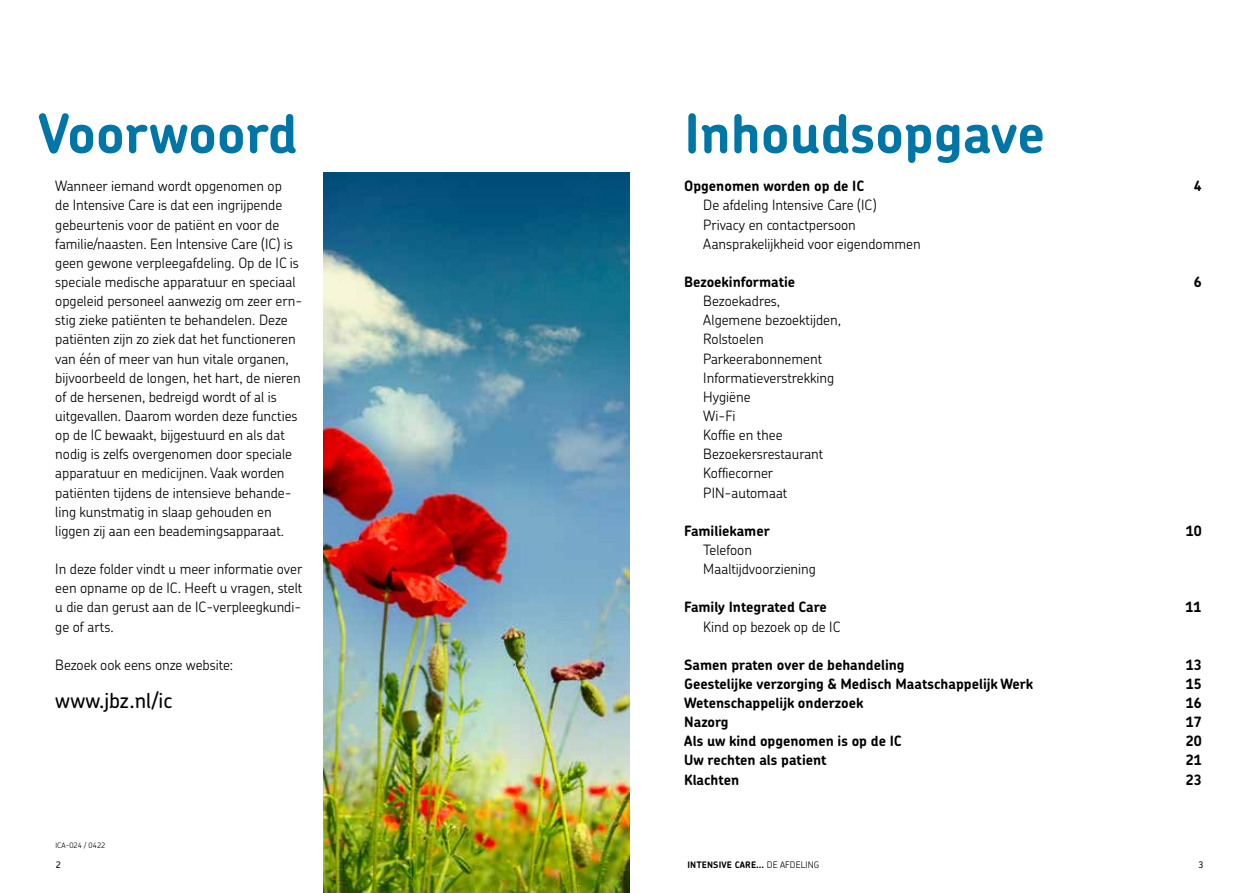
<style>
.page{position:relative;width:1259px;height:893px;background:#fff}
.page>*{position:absolute;margin:0;border:0;box-sizing:border-box;transform-origin:0 0}
.t1{font:700 54px "Chevin Pro";color:#0076a7}
.t2{font:500 21px "Chevin Pro";color:#000}
.t3{font:300 14.25px/19.2px "Chevin Pro";color:#000}
.t4{font:700 14.25px "Chevin Pro";color:#000}
.t5{font:700 9px "Chevin Pro";letter-spacing:.015em;color:#000}
.t6{font:500 9px "Chevin Pro";color:#000}
.t7{font:300 7.5px "Chevin Pro";color:#000}
.s1{font-weight:300}
</style>
<div class="page">
<img style="left:323px;top:172px;width:306px;height:721px">
<h1 class="t1" style="left:38px;top:98px;width:261px">Voorwoord</h1>
<p class="t3" style="left:55px;top:176px;width:248px">Wanneer iemand wordt opgenomen op<br>de Intensive Care is dat een ingrijpende gebeurtenis voor de patiënt en voor de familie/naasten. Een Intensive Care (IC) is geen gewone verpleegafdeling. Op de IC is speciale medische apparatuur en speciaal opgeleid personeel aanwezig om zeer ern&shy;stig zieke patiënten te behandelen. Deze patiënten zijn zo ziek dat het functioneren van één of meer van hun vitale organen, bijvoorbeeld de longen, het hart, de nieren of de hersenen, bedreigd wordt of al is uitgevallen. Daarom worden deze functies op de IC bewaakt, bijgestuurd en als dat nodig is zelfs overgenomen door speciale apparatuur en medicijnen. Vaak worden patiënten tijdens de intensieve behande&shy;ling kunstmatig in slaap gehouden en liggen zij aan een beademingsapparaat.</p>
<p class="t3" style="left:55px;top:559px;width:249px;text-align:justify">In deze folder vindt u meer informatie over een opname op de IC. Heeft u vragen, stelt u die dan gerust aan de IC-verpleegkundi&shy;ge of arts.</p>
<p class="t3" style="left:55px;top:655px;width:179px">Bezoek ook eens onze website:</p>
<h2 class="t2" style="left:55px;top:686px;width:118px">www.jbz.nl/ic</h2>
<p class="t7" style="left:55px;top:840px;width:52px">ICA-024 / 0422</p>
<h1 class="t1" style="left:684px;top:98px;width:362px">Inhoudsopgave</h1>
<p class="t4" style="left:684px;top:177px;width:181px">Opgenomen worden op de IC</p>
<p class="t4" style="left:1193px;top:177px;width:9px">4</p>
<p class="t3" style="left:703px;top:195px;width:219px">De afdeling Intensive Care (IC)<br>Privacy en contactpersoon<br>Aansprakelijkheid voor eigendommen</p>
<p class="t4" style="left:684px;top:273px;width:113px">Bezoekinformatie</p>
<p class="t4" style="left:1193px;top:273px;width:9px">6</p>
<p class="t3" style="left:703px;top:291px;width:139px">Bezoekadres,<br>Algemene bezoektijden,<br>Rolstoelen<br>Parkeerabonnement<br>Informatieverstrekking<br>Hygiëne<br>Wi-Fi<br>Koffie en thee<br>Bezoekersrestaurant<br>Koffiecorner<br>PIN-automaat</p>
<p class="t4" style="left:684px;top:521px;width:87px">Familiekamer</p>
<p class="t4" style="left:1186px;top:521px;width:17px">10</p>
<p class="t3" style="left:703px;top:540px;width:114px">Telefoon<br>Maaltijdvoorziening</p>
<p class="t4" style="left:684px;top:598px;width:144px">Family Integrated Care</p>
<p class="t4" style="left:1185px;top:598px;width:17px">11</p>
<p class="t3" style="left:703px;top:616px;width:139px">Kind op bezoek op de IC</p>
<p class="t4" style="left:684px;top:655px;width:222px">Samen praten over de behandeling</p>
<p class="t4" style="left:1186px;top:655px;width:17px">13</p>
<p class="t4" style="left:684px;top:674px;width:350px">Geestelijke verzorging &amp; Medisch Maatschappelijk Werk</p>
<p class="t4" style="left:1186px;top:674px;width:17px">15</p>
<p class="t4" style="left:684px;top:693px;width:181px">Wetenschappelijk onderzoek</p>
<p class="t4" style="left:1186px;top:693px;width:17px">16</p>
<p class="t4" style="left:684px;top:713px;width:46px">Nazorg</p>
<p class="t4" style="left:1186px;top:713px;width:17px">17</p>
<p class="t4" style="left:684px;top:732px;width:219px">Als uw kind opgenomen is op de IC</p>
<p class="t4" style="left:1185px;top:732px;width:17px">20</p>
<p class="t4" style="left:684px;top:751px;width:144px">Uw rechten als patient</p>
<p class="t4" style="left:1185px;top:751px;width:17px">21</p>
<p class="t4" style="left:684px;top:770px;width:56px">Klachten</p>
<p class="t4" style="left:1185px;top:770px;width:17px">23</p>
<p class="t6" style="left:56px;top:859px;width:7px">2</p>
<p class="t5" style="left:687px;top:859px;width:133px">INTENSIVE CARE... <span class="s1">DE AFDELING</span></p>
<p class="t6" style="left:1198px;top:859px;width:7px">3</p>
</div>
